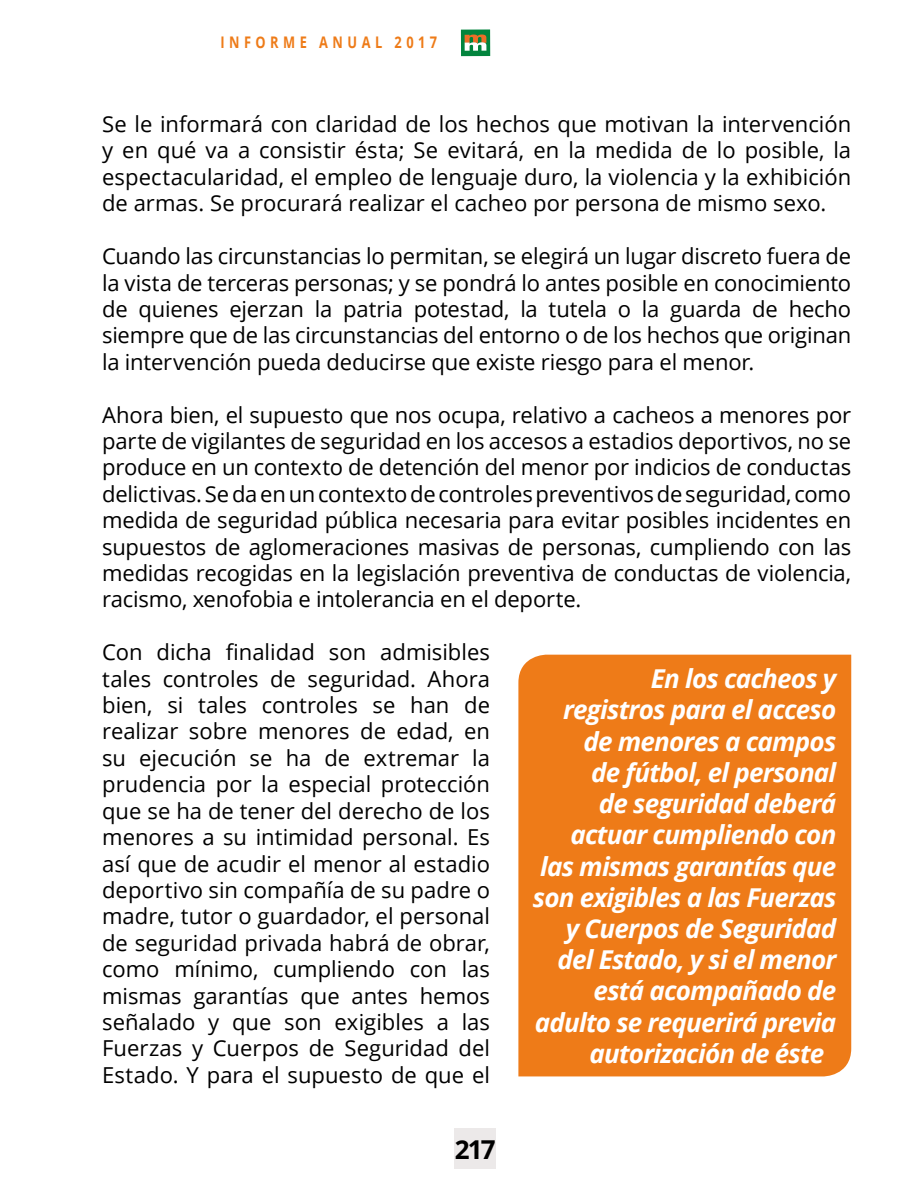
<style>
.page{position:relative;width:908px;height:1191px;background:#fff}
.page>*{position:absolute;margin:0;border:0;box-sizing:border-box;transform-origin:0 0}
.DESTACADOS{font:italic 700 26px "Open Sans";letter-spacing:-.03em;color:#fff}
._97_Nº_PAGINA{font:700 26px "Open Sans";color:#000}
._03_NORMAL{font:22px/26.4px "Open Sans";letter-spacing:-.005em;color:#000;text-align:justify}
._96_CABECERA_NARANJA{font:700 16px "Open Sans";letter-spacing:.35em;color:#ee7b18;scale:.8 1}
</style>
<div class="page">
<div style="left:460px;top:29px;width:30px;height:27px;background:#02843d"></div>
<svg style="left:464px;top:35px;width:22px;height:16px"></svg>
<div style="left:454px;top:1128px;width:41px;height:41px;background:#ece9e9"></div>
<div style="left:518px;top:654px;width:334px;height:423px;background:#ee7b18"></div>
<p class="_96_CABECERA_NARANJA" style="left:220px;top:31px;width:272px">INFORME ANUAL 2017</p>
<p class="_03_NORMAL" style="left:102px;top:110px;width:750px">Se le informará con claridad de los hechos que motivan la intervención y en qué va a consistir ésta; Se evitará, en la medida de lo posible, la espectacularidad, el empleo de lenguaje duro, la violencia y la exhibición de armas. Se procurará realizar el cacheo por persona de mismo sexo.</p>
<p class="_03_NORMAL" style="left:102px;top:242px;width:750px">Cuando las circunstancias lo permitan, se elegirá un lugar discreto fuera de la vista de terceras personas; y se pondrá lo antes posible en conocimiento de quienes ejerzan la patria potestad, la tutela o la guarda de hecho siempre que de las circunstancias del entorno o de los hechos que originan la intervención pueda deducirse que existe riesgo para el menor.</p>
<p class="_03_NORMAL" style="left:102px;top:401px;width:750px">Ahora bien, el supuesto que nos ocupa, relativo a cacheos a menores por parte de vigilantes de seguridad en los accesos a estadios deportivos, no se produce en un contexto de detención del menor por indicios de conductas delictivas. Se da en un contexto de controles preventivos de seguridad, como medida de seguridad pública necesaria para evitar posibles incidentes en supuestos de aglomeraciones masivas de personas, cumpliendo con las medidas recogidas en la legislación preventiva de conductas de violencia, racismo, xenofobia e intolerancia en el deporte.</p>
<p class="_03_NORMAL" style="left:102px;top:638px;width:389px">Con dicha finalidad son admisibles tales controles de seguridad. Ahora bien, si tales controles se han de realizar sobre menores de edad, en su ejecución se ha de extremar la prudencia por la especial protección que se ha de tener del derecho de los menores a su intimidad personal. Es así que de acudir el menor al estadio deportivo sin compañía de su padre o madre, tutor o guardador, el personal de seguridad privada habrá de obrar, como mínimo, cumpliendo con las mismas garantías que antes hemos señalado y que son exigibles a las Fuerzas y Cuerpos de Seguridad del Estado. Y para el supuesto de que el</p>
<p class="DESTACADOS" style="left:650px;top:660px;width:187px">En los cacheos y</p>
<p class="DESTACADOS" style="left:563px;top:691px;width:275px">registros para el acceso</p>
<p class="DESTACADOS" style="left:583px;top:723px;width:254px">de menores a campos</p>
<p class="DESTACADOS" style="left:591px;top:754px;width:246px">de fútbol, el personal</p>
<p class="DESTACADOS" style="left:598px;top:785px;width:239px">de seguridad deberá</p>
<p class="DESTACADOS" style="left:570px;top:816px;width:267px">actuar cumpliendo con</p>
<p class="DESTACADOS" style="left:540px;top:847px;width:297px">las mismas garantías que</p>
<p class="DESTACADOS" style="left:532px;top:879px;width:305px">son exigibles a las Fuerzas</p>
<p class="DESTACADOS" style="left:565px;top:910px;width:272px">y Cuerpos de Seguridad</p>
<p class="DESTACADOS" style="left:557px;top:941px;width:280px">del Estado, y si el menor</p>
<p class="DESTACADOS" style="left:593px;top:972px;width:244px">está acompañado de</p>
<p class="DESTACADOS" style="left:534px;top:1003px;width:303px">adulto se requerirá previa</p>
<p class="DESTACADOS" style="left:589px;top:1035px;width:236px">autorización de éste</p>
<p class="_97_Nº_PAGINA" style="left:454px;top:1131px;width:43px">217</p>
</div>
